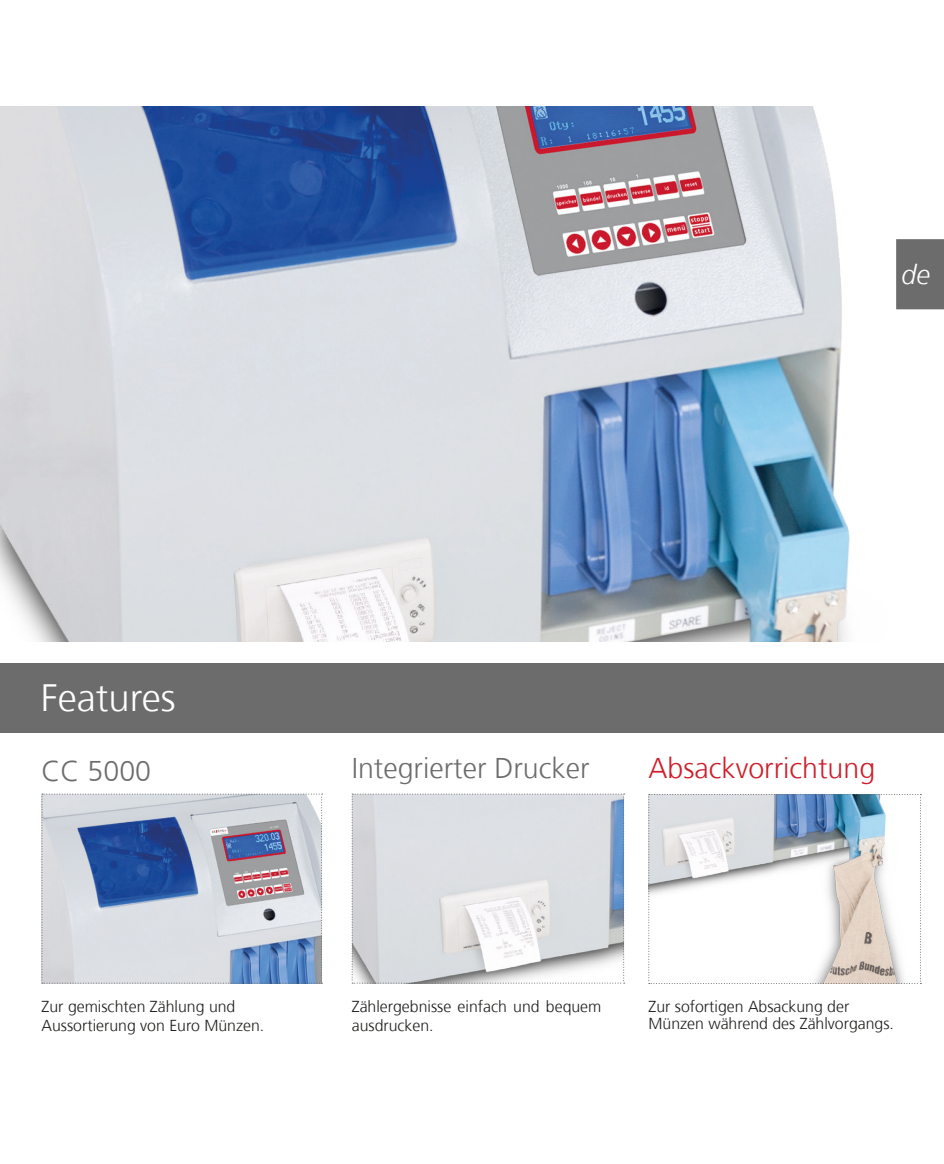
<style>
.page{position:relative;width:944px;height:1164px;background:#fff}
.page>*{position:absolute;margin:0;border:0;box-sizing:border-box;transform-origin:0 0}
.Einf__Abs{font:300 38.02px "Frutiger";color:#fff}
.Einf__Abs-2{font:300 28.57px "Frutiger";color:#6c6c6c}
.Einf__Abs-3{font:300 28.57px "Frutiger";color:#cd1f2b}
.Einf__Abs-4{font:italic 300 27px "Frutiger";color:#fff}
.t1{font:300 15.75px/19.1px "Frutiger";color:#1d1d1b}
</style>
<div class="page">
<img style="left:0;top:106px;width:944px;height:536px">
<svg style="left:42px;top:794px;width:281px;height:190px"></svg>
<svg style="left:352px;top:794px;width:273px;height:190px"></svg>
<svg style="left:648px;top:794px;width:273px;height:190px"></svg>
<div style="left:0;top:663px;width:944px;height:69px;background:#6c6c6c"></div>
<div style="left:896px;top:239px;width:48px;height:70px;background:#6c6c6c"></div>
<p class="Einf__Abs-4" style="left:901px;top:260px;width:30px">de</p>
<p class="Einf__Abs" style="left:41px;top:676px;width:136px">Features</p>
<p class="Einf__Abs-2" style="left:42px;top:755px;width:111px">CC 5000</p>
<p class="Einf__Abs-2" style="left:352px;top:752px;width:239px">Integrierter Drucker</p>
<p class="Einf__Abs-3" style="left:648px;top:752px;width:228px">Absackvorrichtung</p>
<p class="t1" style="left:42px;top:997px;width:195px">Zur gemischten Zählung und</p>
<p class="t1" style="left:42px;top:1016px;width:224px">Aussortierung von Euro Münzen.</p>
<p class="t1" style="left:352px;top:997px;width:251px">Zählergebnisse einfach und bequem ausdrucken.</p>
<p class="t1" style="left:648px;top:997px;width:202px">Zur sofortigen Absackung der</p>
<p class="t1" style="left:648px;top:1014px;width:247px">Münzen während des Zählvorgangs.</p>
</div>
